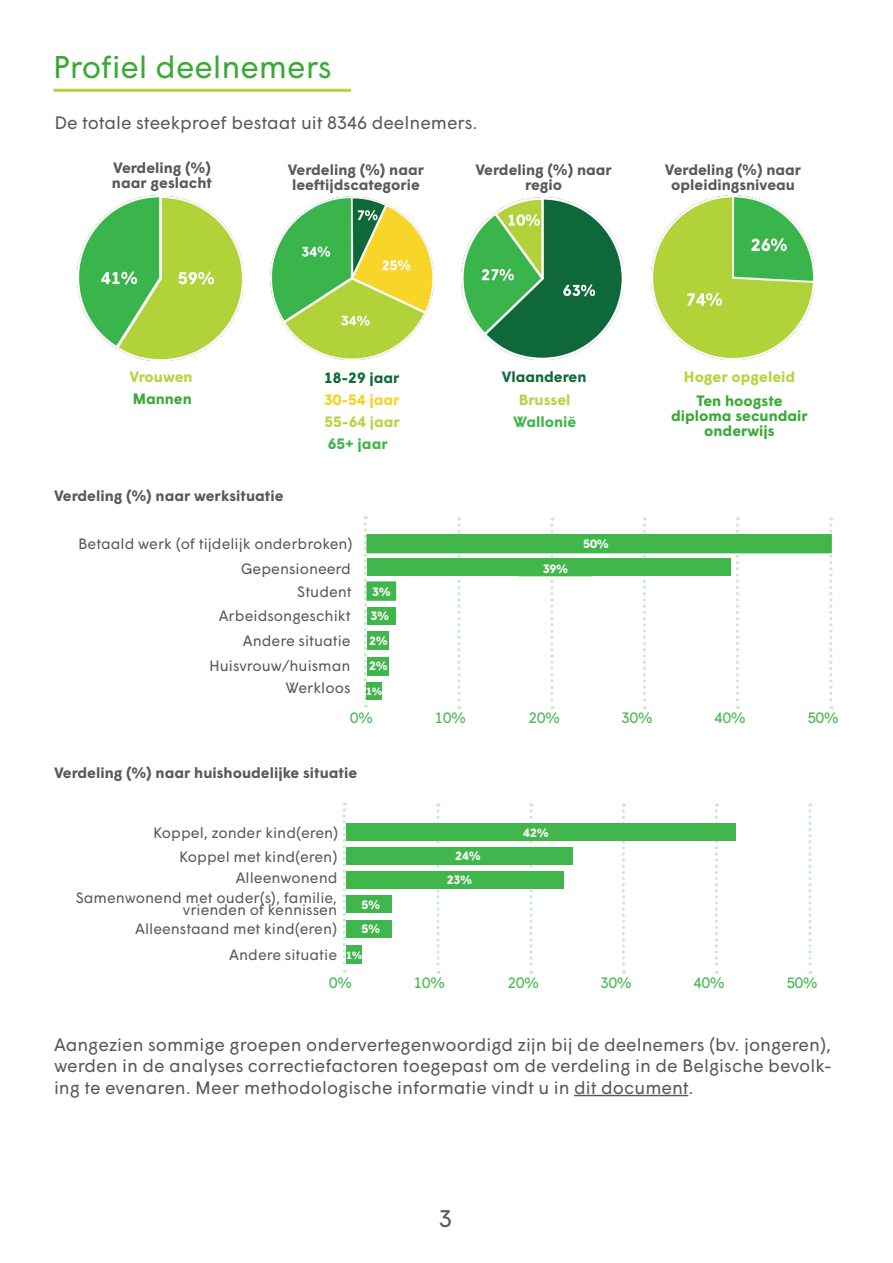
<style>
.page{position:relative;width:893px;height:1263px;background:#fff}
.page>*{position:absolute;margin:0;border:0;box-sizing:border-box;transform-origin:0 0}
.t1{font:31.5px "Wigrum";color:#3aaa35}
.t2{font:24px "Wigrum";color:#58595b}
.t3{font:18px/21.6px "Wigrum";color:#5a5a5c;text-align:justify}
.t4{font:18px "Wigrum";color:#5a595c}
.t5{font:15px/12px "Wigrum";color:#5a595c;text-align:right}
.t6{font:700 15px/15px "Wigrum";color:#5a595c;text-align:center}
.t7{font:700 15px/15px "Wigrum";color:#3aaa35;text-align:center}
.t8{font:15px "Wigrum";color:#41b64d}
.t9{font:700 15px "Wigrum";color:#b5d442}
.t10{font:700 15px "Wigrum";color:#116a3a}
.t11{font:700 15px "Wigrum";color:#b7d446}
.t12{font:700 15px "Wigrum";color:#3fb64c}
.t13{font:700 15px "Wigrum";color:#f5d423}
.t14{font:700 12px "Wigrum";color:#fff}
.t15{font:700 10.5px "Wigrum";color:#fff}
</style>
<div class="page">
<hr style="left:54px;top:89px;width:297px;height:3px;background:#bccf35">
<img style="left:77px;top:195px;width:166px;height:166px">
<img style="left:270px;top:196px;width:164px;height:164px">
<img style="left:461px;top:198px;width:162px;height:162px">
<img style="left:651px;top:196px;width:164px;height:163px">
<svg style="left:364px;top:516px;width:3px;height:192px"></svg>
<svg style="left:457px;top:517px;width:3px;height:192px"></svg>
<svg style="left:550px;top:517px;width:3px;height:192px"></svg>
<svg style="left:643px;top:517px;width:3px;height:192px"></svg>
<svg style="left:736px;top:517px;width:3px;height:192px"></svg>
<svg style="left:829px;top:517px;width:3px;height:192px"></svg>
<div style="left:366px;top:534px;width:466px;height:19px;background:#41b64d"></div>
<div style="left:367px;top:558px;width:363px;height:18px;background:#41b64d"></div>
<div style="left:366px;top:581px;width:30px;height:20px;background:#41b64d;border:2px solid #41b64d"></div>
<div style="left:367px;top:607px;width:28px;height:18px;background:#41b64d"></div>
<div style="left:367px;top:631px;width:21px;height:18px;background:#41b64d"></div>
<div style="left:367px;top:657px;width:21px;height:18px;background:#41b64d"></div>
<div style="left:366px;top:682px;width:16px;height:18px;background:#41b64d"></div>
<svg style="left:343px;top:802px;width:3px;height:171px"></svg>
<svg style="left:436px;top:803px;width:3px;height:171px"></svg>
<svg style="left:529px;top:803px;width:3px;height:171px"></svg>
<svg style="left:622px;top:803px;width:3px;height:171px"></svg>
<svg style="left:715px;top:803px;width:3px;height:171px"></svg>
<svg style="left:808px;top:803px;width:3px;height:171px"></svg>
<div style="left:346px;top:823px;width:389px;height:18px;background:#41b64d"></div>
<div style="left:346px;top:847px;width:226px;height:18px;background:#41b64d"></div>
<div style="left:346px;top:871px;width:217px;height:18px;background:#41b64d"></div>
<div style="left:346px;top:895px;width:46px;height:18px;background:#41b64d"></div>
<div style="left:346px;top:920px;width:46px;height:17px;background:#41b64d"></div>
<div style="left:346px;top:946px;width:16px;height:18px;background:#41b64d"></div>
<hr style="left:574px;top:1095px;width:114px;height:1px;background:#5a5a5c">
<p class="t1" style="left:53px;top:43px;width:280px">Profiel deelnemers</p>
<p class="t4" style="left:54px;top:109px;width:425px">De totale steekproef bestaat uit 8346 deelnemers.</p>
<p class="t6" style="left:113px;top:159px;width:99px">Verdeling (%)</p>
<p class="t6" style="left:112px;top:174px;width:102px">naar geslacht</p>
<p class="t6" style="left:288px;top:161px;width:138px;text-align:left">Verdeling (%) naar leeftijdscategorie</p>
<p class="t6" style="left:475px;top:161px;width:138px">Verdeling (%) naar regio</p>
<p class="t6" style="left:665px;top:161px;width:138px">Verdeling (%) naar opleidingsniveau</p>
<p class="t9" style="left:129px;top:366px;width:65px">Vrouwen</p>
<p class="t10" style="left:324px;top:366px;width:77px">18-29 jaar</p>
<p class="t13" style="left:324px;top:388px;width:77px">30-54 jaar</p>
<p class="t11" style="left:325px;top:410px;width:77px">55-64 jaar</p>
<p class="t12" style="left:328px;top:432px;width:62px">65+ jaar</p>
<p class="t7" style="left:133px;top:390px;width:60px">Mannen</p>
<p class="t6" style="left:54px;top:487px;width:231px">Verdeling (%) naar werksituatie</p>
<p class="t5" style="left:78px;top:536px;width:276px">Betaald werk (of tijdelijk onderbroken)</p>
<p class="t5" style="left:241px;top:561px;width:112px">Gepensioneerd</p>
<p class="t5" style="left:297px;top:585px;width:56px">Student</p>
<p class="t5" style="left:219px;top:609px;width:133px">Arbeidsongeschikt</p>
<p class="t5" style="left:243px;top:633px;width:109px">Andere situatie</p>
<p class="t5" style="left:209px;top:659px;width:143px">Huisvrouw/huisman</p>
<p class="t5" style="left:286px;top:681px;width:67px">Werkloos</p>
<p class="t14" style="left:372px;top:582px;width:20px">3%</p>
<p class="t14" style="left:371px;top:607px;width:20px">3%</p>
<p class="t14" style="left:369px;top:631px;width:20px">2%</p>
<p class="t14" style="left:369px;top:656px;width:20px">2%</p>
<p class="t15" style="left:366px;top:683px;width:18px">1%</p>
<p class="t10" style="left:502px;top:365px;width:86px">Vlaanderen</p>
<p class="t11" style="left:519px;top:389px;width:53px">Brussel</p>
<p class="t12" style="left:513px;top:410px;width:65px">Wallonië</p>
<p class="t14" style="left:543px;top:559px;width:27px">39%</p>
<p class="t14" style="left:583px;top:535px;width:27px">50%</p>
<p class="t9" style="left:684px;top:365px;width:113px">Hoger opgeleid</p>
<p class="t7" style="left:671px;top:392px;width:138px">Ten hoogste diploma secundair onderwijs</p>
<p class="t8" style="left:350px;top:707px;width:24px">0%</p>
<p class="t8" style="left:435px;top:707px;width:33px">10%</p>
<p class="t8" style="left:529px;top:706px;width:33px">20%</p>
<p class="t8" style="left:622px;top:706px;width:33px">30%</p>
<p class="t8" style="left:715px;top:706px;width:33px">40%</p>
<p class="t8" style="left:808px;top:706px;width:33px">50%</p>
<p class="t6" style="left:54px;top:764px;width:305px">Verdeling (%) naar huishoudelijke situatie</p>
<p class="t5" style="left:153px;top:825px;width:187px">Koppel, zonder kind(eren)</p>
<p class="t5" style="left:179px;top:850px;width:160px">Koppel met kind(eren)</p>
<p class="t5" style="left:236px;top:871px;width:103px">Alleenwonend</p>
<p class="t5" style="left:76px;top:890px;width:263px">Samenwonend met ouder(s), familie, vrienden of kennissen</p>
<p class="t5" style="left:135px;top:922px;width:204px">Alleenstaand met kind(eren)</p>
<p class="t5" style="left:229px;top:947px;width:109px">Andere situatie</p>
<p class="t14" style="left:362px;top:895px;width:20px">5%</p>
<p class="t14" style="left:362px;top:920px;width:20px">5%</p>
<p class="t15" style="left:346px;top:947px;width:18px">1%</p>
<p class="t14" style="left:455px;top:847px;width:27px">24%</p>
<p class="t14" style="left:447px;top:871px;width:27px">23%</p>
<p class="t14" style="left:523px;top:823px;width:27px">42%</p>
<p class="t8" style="left:329px;top:972px;width:24px">0%</p>
<p class="t8" style="left:414px;top:972px;width:33px">10%</p>
<p class="t8" style="left:508px;top:971px;width:33px">20%</p>
<p class="t8" style="left:601px;top:971px;width:33px">30%</p>
<p class="t8" style="left:694px;top:971px;width:33px">40%</p>
<p class="t8" style="left:787px;top:971px;width:33px">50%</p>
<p class="t3" style="left:54px;top:1032px;width:779px">Aangezien sommige groepen ondervertegenwoordigd zijn bij de deelnemers (bv. jongeren), werden in de analyses correctiefactoren toegepast om de verdeling in de Belgische bevolk&shy;ing te evenaren. Meer methodologische informatie vindt u in dit document.</p>
<p class="t2" style="left:439px;top:1200px;width:15px">3</p>
</div>
